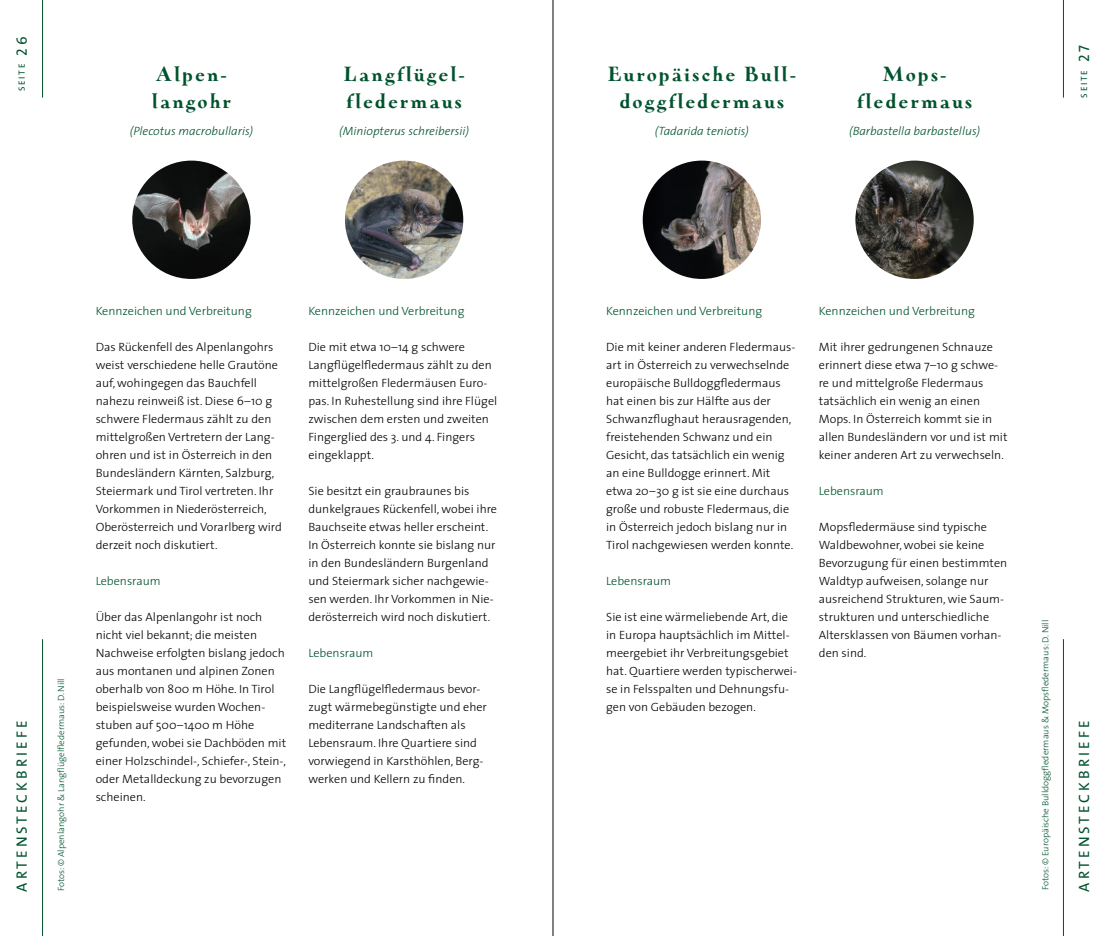
<style>
.page{position:relative;width:1106px;height:936px;background:#fff}
.page>*{position:absolute;margin:0;border:0;box-sizing:border-box;transform-origin:0 0}
.t1{font:900 19.5px/27px "Oneleigh OTW03";letter-spacing:.1em;color:#00532e}
.t2{font:15px "The Sans";letter-spacing:.2em;color:#00532e}
.t3{font:300 12px/18px "The Sans";color:#000}
.t4{font:300 12px "The Sans";color:#00532e}
.t5{font:italic 300 12px "The Sans";color:#00532e}
.t6{font:300 9px "The Sans";color:#00532e}
.t7{font:9px "The Sans Caps";letter-spacing:.195em;color:#00532e}
.s1{font-size:15px}
</style>
<div class="page">
<hr style="left:1063px;top:0;width:1px;height:98px;background:#00532e">
<hr style="left:42px;top:0;width:1px;height:98px;background:#00532e">
<hr style="left:1063px;top:639px;width:1px;height:296px;background:#00532e">
<hr style="left:42px;top:639px;width:1px;height:296px;background:#00532e">
<img style="left:132px;top:161px;width:118px;height:118px;border-radius:59px">
<img style="left:345px;top:161px;width:118px;height:118px;border-radius:59px">
<img style="left:642px;top:161px;width:119px;height:118px;border-radius:59px">
<img style="left:855px;top:161px;width:118px;height:118px;border-radius:59px">
<hr style="left:553px;top:0;width:1px;height:935px;background:#000">
<p class="t7" style="left:16px;top:91px;width:56px;rotate:-90deg">SEITE <span class="s1">26</span></p>
<h1 class="t1" style="left:152px;top:60px;width:80px">Alpen&shy;langohr</h1>
<p class="t5" style="left:130px;top:126px;width:125px">(Plecotus macrobullaris)</p>
<h1 class="t1" style="left:343px;top:60px;width:123px">Langflügel&shy;fledermaus</h1>
<p class="t5" style="left:339px;top:126px;width:131px">(Miniopterus schreibersii)</p>
<h1 class="t1" style="left:607px;top:60px;width:190px;text-align:center">Europäische Bull&shy;doggfledermaus</h1>
<p class="t5" style="left:655px;top:126px;width:96px">(Tadarida teniotis)</p>
<h1 class="t1" style="left:856px;top:60px;width:117px;text-align:center">Mops&shy;fledermaus</h1>
<p class="t5" style="left:849px;top:126px;width:132px">(Barbastella barbastellus)</p>
<p class="t7" style="left:1078px;top:98px;width:54px;rotate:-90deg">SEITE <span class="s1">27</span></p>
<p class="t4" style="left:96px;top:306px;width:158px">Kennzeichen und Verbreitung</p>
<p class="t3" style="left:96px;top:339px;width:188px">Das Rückenfell des Alpenlangohrs weist verschiedene helle Grautöne auf, wohingegen das Bauchfell nahezu reinweiß ist. Diese 6–10 g schwere Fledermaus zählt zu den mittelgroßen Vertretern der Lang&shy;ohren und ist in Österreich in den Bundesländern Kärnten, Salzburg, Steiermark und Tirol vertreten. Ihr Vorkommen in Niederösterreich, Oberösterreich und Vorarlberg wird derzeit noch diskutiert.</p>
<p class="t4" style="left:96px;top:576px;width:66px">Lebensraum</p>
<p class="t3" style="left:96px;top:609px;width:192px">Über das Alpenlangohr ist noch nicht viel bekannt; die meisten<br>Nachweise erfolgten bislang jedoch aus montanen und alpinen Zonen oberhalb von 800 m Höhe. In Tirol beispielsweise wurden Wochen&shy;stuben auf 500–1400 m Höhe gefunden, wobei sie Dachböden mit einer Holzschindel-, Schiefer-, Stein-, oder Metalldeckung zu bevorzugen scheinen.</p>
<p class="t4" style="left:308px;top:306px;width:158px">Kennzeichen und Verbreitung</p>
<p class="t3" style="left:308px;top:339px;width:190px">Die mit etwa 10–14 g schwere<br>Langflügelfledermaus zählt zu den mittelgroßen Fledermäusen Euro&shy;pas. In Ruhestellung sind ihre Flügel zwischen dem ersten und zweiten<br>Fingerglied des 3. und 4. Fingers eingeklappt.</p>
<p class="t3" style="left:308px;top:483px;width:190px">Sie besitzt ein graubraunes bis dunkelgraues Rückenfell, wobei ihre Bauchseite etwas heller erscheint.<br>In Österreich konnte sie bislang nur in den Bundesländern Burgenland und Steiermark sicher nachgewie&shy;sen werden. Ihr Vorkommen in Nie&shy;derösterreich wird noch diskutiert.</p>
<p class="t4" style="left:308px;top:648px;width:66px">Lebensraum</p>
<p class="t3" style="left:308px;top:681px;width:180px">Die Langflügelfledermaus bevor&shy;zugt wärmebegünstigte und eher mediterrane Landschaften als<br>Lebensraum. Ihre Quartiere sind vorwiegend in Karsthöhlen, Berg&shy;werken und Kellern zu finden.</p>
<p class="t4" style="left:606px;top:306px;width:158px">Kennzeichen und Verbreitung</p>
<p class="t3" style="left:606px;top:339px;width:191px">Die mit keiner anderen Fledermaus&shy;art in Österreich zu verwechselnde europäische Bulldoggfledermaus hat einen bis zur Hälfte aus der Schwanzflughaut herausragenden, freistehenden Schwanz und ein Gesicht, das tatsächlich ein wenig an eine Bulldogge erinnert. Mit etwa 20–30 g ist sie eine durchaus große und robuste Fledermaus, die in Österreich jedoch bislang nur in Tirol nachgewiesen werden konnte.</p>
<p class="t4" style="left:606px;top:576px;width:66px">Lebensraum</p>
<p class="t3" style="left:606px;top:609px;width:192px">Sie ist eine wärmeliebende Art, die in Europa hauptsächlich im Mittel&shy;meergebiet ihr Verbreitungsgebiet hat. Quartiere werden typischerwei&shy;se in Felsspalten und Dehnungsfu&shy;gen von Gebäuden bezogen.</p>
<p class="t4" style="left:819px;top:306px;width:158px">Kennzeichen und Verbreitung</p>
<p class="t3" style="left:819px;top:339px;width:190px">Mit ihrer gedrungenen Schnauze erinnert diese etwa 7–10 g schwe&shy;re und mittelgroße Fledermaus tatsächlich ein wenig an einen<br>Mops. In Österreich kommt sie in allen Bundesländern vor und ist mit keiner anderen Art zu verwechseln.</p>
<p class="t4" style="left:819px;top:486px;width:66px">Lebensraum</p>
<p class="t3" style="left:819px;top:519px;width:190px">Mopsfledermäuse sind typische<br>Waldbewohner, wobei sie keine<br>Bevorzugung für einen bestimmten<br>Waldtyp aufweisen, solange nur ausreichend Strukturen, wie Saum&shy;strukturen und unterschiedliche<br>Altersklassen von Bäumen vorhan&shy;den sind.</p>
<p class="t6" style="left:1041px;top:890px;width:272px;rotate:-90deg">Fotos: © Europäische Bulldoggfledermaus &amp; Mopsfledermaus: D. Nill</p>
<p class="t6" style="left:57px;top:891px;width:215px;rotate:-90deg">Fotos: © Alpenlangohr &amp; Langflügelfledermaus: D. Nill</p>
<p class="t2" style="left:16px;top:891px;width:173px;rotate:-90deg">ARTENSTECKBRIEFE</p>
<p class="t2" style="left:1078px;top:891px;width:173px;rotate:-90deg">ARTENSTECKBRIEFE</p>
</div>
